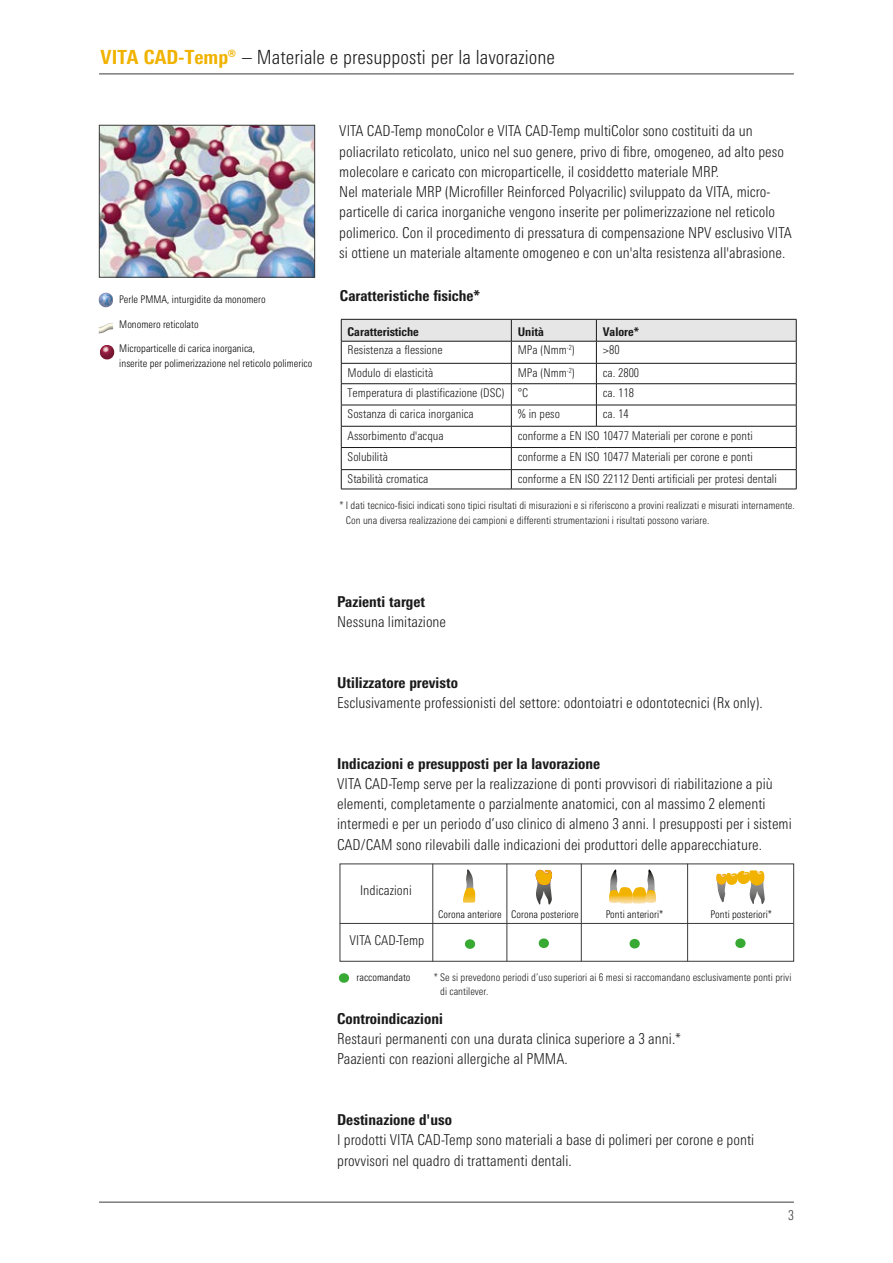
<style>
.page{position:relative;width:893px;height:1263px;background:#fff}
.page>*{position:absolute;margin:0;border:0;box-sizing:border-box;transform-origin:0 0}
.t1{font:condensed 49.5px "Myriad Pro";color:#38aa34;scale:1.08 1}
.t2{font:300 condensed 19.5px "Univers Next Pro";letter-spacing:.005em;color:#1a1a1a}
.t3{font:300 condensed 15px/20.2px "Univers Next Pro";letter-spacing:.005em;color:#1a1a1a}
.t4{font:800 condensed 15px "Univers Next Pro";letter-spacing:.005em;color:#1a1a1a}
.t5{font:300 condensed 13.5px "Univers Next Pro";letter-spacing:.005em;color:#1a1a1a}
.t6{font:300 condensed 13.5px "Univers Next Pro";color:#3b3b3a}
.t7{font:300 condensed 12px "Univers Next Pro";color:#1a1a1a}
.t8{font:800 condensed 12px "Univers Next Pro";color:#1a1a1a}
.t9{font:300 condensed 10.5px/15px "Univers Next Pro";letter-spacing:.005em;color:#1a1a1a}
.t10{font:300 condensed 10.5px/14.2px "Univers Next Pro";letter-spacing:.005em;color:#000}
.s1{font-weight:800;color:#f1b300}
</style>
<div class="page">
<hr style="left:99px;top:74px;width:695px;height:1px;background:#3b3b3a">
<hr style="left:99px;top:1202px;width:695px;height:1px;background:#3b3b3a">
<img style="left:101px;top:127px;width:212px;height:148px">
<div style="left:99px;top:125px;width:216px;height:152px;border:1px solid #3b3b3a"></div>
<hr style="left:340px;top:923px;width:453px;height:1px;background:#3b3b3a">
<hr style="left:432px;top:864px;width:1px;height:97px;background:#3b3b3a">
<hr style="left:507px;top:864px;width:1px;height:97px;background:#3b3b3a">
<hr style="left:581px;top:864px;width:1px;height:97px;background:#3b3b3a">
<hr style="left:687px;top:864px;width:1px;height:97px;background:#3b3b3a">
<svg style="left:609px;top:869px;width:48px;height:35px"></svg>
<svg style="left:466px;top:869px;width:7px;height:19px"></svg>
<svg style="left:463px;top:888px;width:12px;height:15px"></svg>
<svg style="left:536px;top:870px;width:16px;height:35px"></svg>
<svg style="left:716px;top:870px;width:49px;height:35px"></svg>
<img style="left:98px;top:292px;width:15px;height:16px">
<img style="left:98px;top:323px;width:16px;height:11px">
<img style="left:100px;top:345px;width:15px;height:15px">
<svg style="left:341px;top:319px;width:456px;height:170px"></svg>
<hr style="left:341px;top:489px;width:170px;height:1px;background:#1a1a1a">
<hr style="left:511px;top:489px;width:85px;height:1px;background:#1a1a1a">
<hr style="left:596px;top:489px;width:200px;height:1px;background:#1a1a1a">
<h2 class="t2" style="left:101px;top:46px;width:456px"><span class="s1">VITA CAD-Temp®</span> – Materiale e presupposti per la lavorazione</h2>
<p class="t10" style="left:119px;top:292px;width:148px">Perle PMMA, inturgidite da monomero</p>
<p class="t10" style="left:119px;top:317px;width:81px">Monomero reticolato</p>
<p class="t10" style="left:119px;top:341px;width:195px">Microparticelle di carica inorganica,<br>inserite per polimerizzazione nel reticolo polimerico</p>
<p class="t3" style="left:339px;top:121px;width:454px">VITA CAD-Temp monoColor e VITA CAD-Temp multiColor sono costituiti da un poliacrilato reticolato, unico nel suo genere, privo di fibre, omogeneo, ad alto peso molecolare e caricato con microparticelle, il cosiddetto materiale MRP.<br>Nel materiale MRP (Microfiller Reinforced Polyacrilic) sviluppato da VITA, micro&shy;particelle di carica inorganiche vengono inserite per polimerizzazione nel reticolo polimerico. Con il procedimento di pressatura di compensazione NPV esclusivo VITA si ottiene un materiale altamente omogeneo e con un'alta resistenza all'abrasione.</p>
<p class="t4" style="left:340px;top:287px;width:142px">Caratteristiche fisiche*</p>
<p class="t8" style="left:348px;top:324px;width:73px">Caratteristiche</p>
<p class="t8" style="left:518px;top:324px;width:28px">Unità</p>
<p class="t8" style="left:603px;top:324px;width:38px">Valore*</p>
<p class="t7" style="left:348px;top:343px;width:97px">Resistenza a flessione</p>
<p class="t7" style="left:518px;top:343px;width:58px">MPa (Nmm<sup>-2</sup>)</p>
<p class="t7" style="left:603px;top:343px;width:18px">&gt;80</p>
<p class="t7" style="left:348px;top:365px;width:87px">Modulo di elasticità</p>
<p class="t7" style="left:518px;top:365px;width:58px">MPa (Nmm<sup>-2</sup>)</p>
<p class="t7" style="left:603px;top:365px;width:38px">ca. 2800</p>
<p class="t7" style="left:348px;top:386px;width:182px">Temperatura di plastificazione (DSC) °C</p>
<p class="t7" style="left:603px;top:386px;width:33px">ca. 118</p>
<p class="t7" style="left:348px;top:407px;width:128px">Sostanza di carica inorganica</p>
<p class="t7" style="left:518px;top:407px;width:44px">% in peso</p>
<p class="t7" style="left:603px;top:407px;width:27px">ca. 14</p>
<p class="t7" style="left:348px;top:428px;width:97px">Assorbimento d'acqua</p>
<p class="t7" style="left:518px;top:428px;width:237px">conforme a EN ISO 10477 Materiali per corone e ponti</p>
<p class="t7" style="left:348px;top:450px;width:42px">Solubilità</p>
<p class="t7" style="left:518px;top:450px;width:237px">conforme a EN ISO 10477 Materiali per corone e ponti</p>
<p class="t7" style="left:348px;top:472px;width:82px">Stabilità cromatica</p>
<p class="t7" style="left:518px;top:472px;width:261px">conforme a EN ISO 22112 Denti artificiali per protesi dentali</p>
<p class="t9" style="left:346px;top:497px;width:450px;text-indent:-6px">* I dati tecnico-fisici indicati sono tipici risultati di misurazioni e si riferiscono a provini realizzati e misurati internamente.<br>Con una diversa realizzazione dei campioni e differenti strumentazioni i risultati possono variare.</p>
<p class="t4" style="left:337px;top:592px;width:89px">Pazienti target</p>
<p class="t3" style="left:337px;top:611px;width:111px">Nessuna limitazione</p>
<p class="t4" style="left:337px;top:673px;width:122px">Utilizzatore previsto</p>
<p class="t3" style="left:337px;top:692px;width:427px">Esclusivamente professionisti del settore: odontoiatri e odontotecnici (Rx only).</p>
<p class="t4" style="left:337px;top:754px;width:265px">Indicazioni e presupposti per la lavorazione</p>
<p class="t3" style="left:337px;top:773px;width:456px">VITA CAD-Temp serve per la realizzazione di ponti provvisori di riabilitazione a più elementi, completamente o parzialmente anatomici, con al massimo 2 elementi intermedi e per un periodo d’uso clinico di almeno 3 anni. I presupposti per i sistemi CAD/CAM sono rilevabili dalle indicazioni dei produttori delle apparecchiature.</p>
<p class="t5" style="left:360px;top:882px;width:53px">Indicazioni</p>
<p class="t5" style="left:350px;top:933px;width:76px">VITA CAD-Temp</p>
<p class="t10" style="left:438px;top:907px;width:142px">Corona anteriore Corona posteriore</p>
<p class="t10" style="left:606px;top:907px;width:59px">Ponti anteriori*</p>
<p class="t10" style="left:711px;top:907px;width:63px">Ponti posteriori*</p>
<h1 class="t1" style="left:463px;top:913px;width:83px">• •</h1>
<h1 class="t1" style="left:628px;top:913px;width:112px">• •</h1>
<h1 class="t1" style="left:337px;top:948px;width:14px">•</h1>
<p class="t10" style="left:357px;top:970px;width:56px">raccomandato</p>
<p class="t9" style="left:440px;top:970px;width:353px;line-height:14.2px;text-indent:-6px">* Se si prevedono periodi d’uso superiori ai 6 mesi si raccomandano esclusivamente ponti privi di cantilever.</p>
<p class="t4" style="left:337px;top:1009px;width:107px">Controindicazioni</p>
<p class="t3" style="left:337px;top:1028px;width:346px">Restauri permanenti con una durata clinica superiore a 3 anni.*<br>Paazienti con reazioni allergiche al PMMA.</p>
<p class="t4" style="left:337px;top:1111px;width:116px">Destinazione d'uso</p>
<p class="t3" style="left:337px;top:1130px;width:419px">I prodotti VITA CAD-Temp sono materiali a base di polimeri per corone e ponti provvisori nel quadro di trattamenti dentali.</p>
<p class="t6" style="left:788px;top:1207px;width:7px">3</p>
</div>
